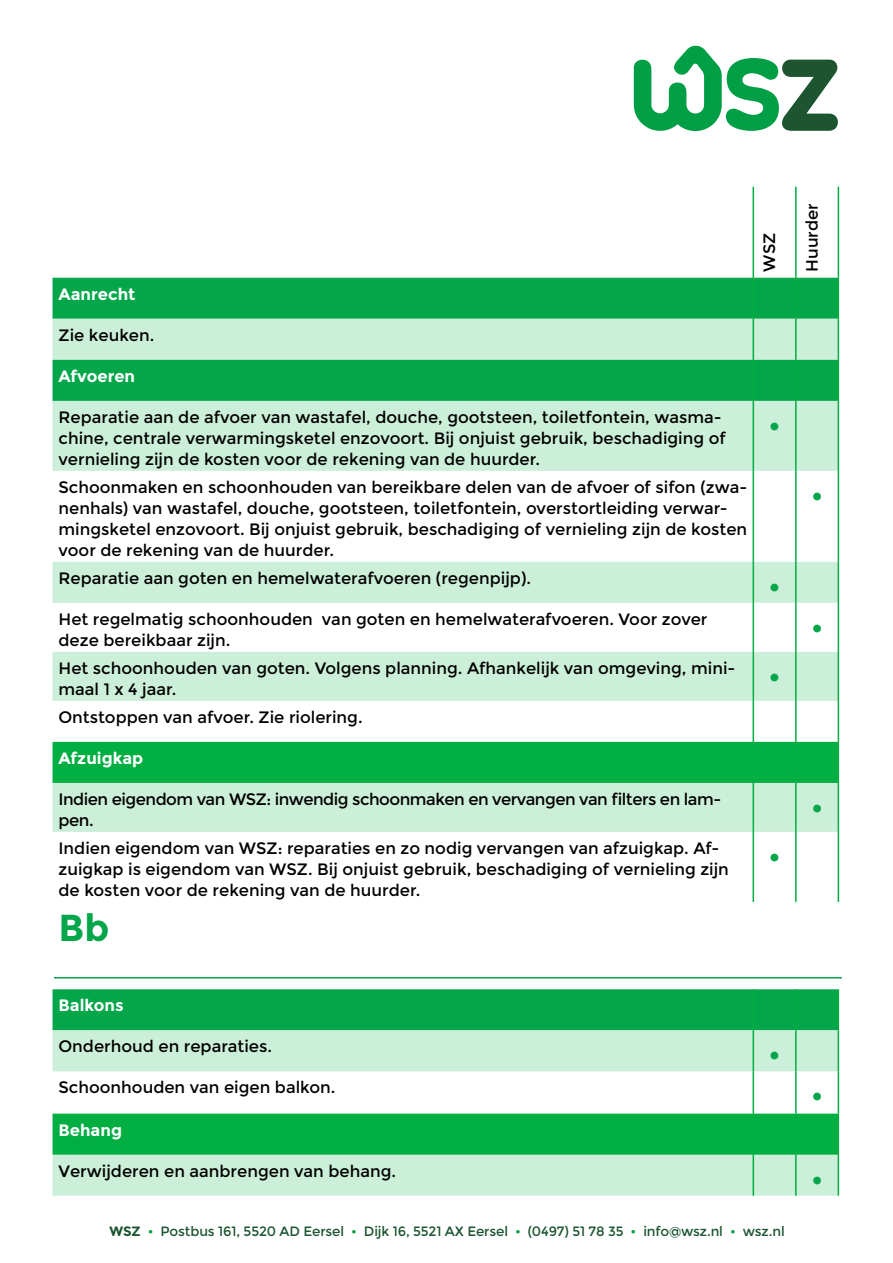
<style>
.page{position:relative;width:893px;height:1263px;background:#fff}
.page>*{position:absolute;margin:0;border:0;box-sizing:border-box;transform-origin:0 0}
.t1{font:700 37.5px "Montserrat";color:#04a64a}
.t2{font:30px "Montserrat";color:#04a64a}
.t3{font:16.5px/21px "Montserrat";color:#000}
.t4{font:16.5px/21px "Montserrat";letter-spacing:-.03em;color:#000}
.t5{font:700 16.5px "Montserrat";color:#fff}
.t6{font:13.5px "Montserrat";letter-spacing:-.01em;color:#1d5530}
.s1{font-weight:700}
.s2{color:#009e45}
</style>
<div class="page">
<div style="left:53px;top:278px;width:785px;height:41px;background:#04a64a"></div>
<svg style="left:53px;top:319px;width:785px;height:513px;fill:#ccefd9"></svg>
<div style="left:53px;top:360px;width:785px;height:41px;background:#04a64a"></div>
<div style="left:53px;top:742px;width:785px;height:41px;background:#00ae42"></div>
<hr style="left:838px;top:187px;width:1px;height:91px;background:#00ae42">
<hr style="left:838px;top:278px;width:1px;height:41px;background:#00ae42">
<hr style="left:838px;top:319px;width:1px;height:41px;background:#00ae42">
<hr style="left:838px;top:360px;width:1px;height:41px;background:#00ae42">
<hr style="left:838px;top:401px;width:1px;height:70px;background:#00ae42">
<hr style="left:838px;top:471px;width:1px;height:91px;background:#00ae42">
<hr style="left:838px;top:562px;width:1px;height:41px;background:#00ae42">
<hr style="left:838px;top:603px;width:1px;height:49px;background:#00ae42">
<hr style="left:838px;top:652px;width:1px;height:49px;background:#00ae42">
<hr style="left:838px;top:701px;width:1px;height:41px;background:#00ae42">
<hr style="left:838px;top:742px;width:1px;height:41px;background:#00ae42">
<hr style="left:838px;top:783px;width:1px;height:49px;background:#00ae42">
<hr style="left:838px;top:832px;width:1px;height:70px;background:#00ae42">
<hr style="left:753px;top:187px;width:1px;height:91px;background:#00ae42">
<hr style="left:795px;top:187px;width:2px;height:91px;background:#00ae42">
<hr style="left:753px;top:278px;width:1px;height:41px;background:#00ae42">
<hr style="left:795px;top:278px;width:2px;height:41px;background:#00ae42">
<hr style="left:753px;top:319px;width:1px;height:41px;background:#00ae42">
<hr style="left:795px;top:319px;width:2px;height:41px;background:#00ae42">
<hr style="left:753px;top:360px;width:1px;height:41px;background:#00ae42">
<hr style="left:795px;top:360px;width:2px;height:41px;background:#00ae42">
<hr style="left:753px;top:401px;width:1px;height:70px;background:#00ae42">
<hr style="left:795px;top:401px;width:2px;height:70px;background:#00ae42">
<hr style="left:753px;top:471px;width:1px;height:91px;background:#00ae42">
<hr style="left:795px;top:471px;width:2px;height:91px;background:#00ae42">
<hr style="left:753px;top:562px;width:1px;height:41px;background:#00ae42">
<hr style="left:795px;top:562px;width:2px;height:41px;background:#00ae42">
<hr style="left:753px;top:603px;width:1px;height:49px;background:#00ae42">
<hr style="left:795px;top:603px;width:2px;height:49px;background:#00ae42">
<hr style="left:753px;top:652px;width:1px;height:49px;background:#00ae42">
<hr style="left:795px;top:652px;width:2px;height:49px;background:#00ae42">
<hr style="left:753px;top:701px;width:1px;height:41px;background:#00ae42">
<hr style="left:795px;top:701px;width:2px;height:41px;background:#00ae42">
<hr style="left:753px;top:742px;width:1px;height:41px;background:#00ae42">
<hr style="left:795px;top:742px;width:2px;height:41px;background:#00ae42">
<hr style="left:753px;top:783px;width:1px;height:49px;background:#00ae42">
<hr style="left:795px;top:783px;width:2px;height:49px;background:#00ae42">
<hr style="left:753px;top:832px;width:1px;height:70px;background:#00ae42">
<hr style="left:795px;top:832px;width:2px;height:70px;background:#00ae42">
<hr style="left:54px;top:977px;width:788px;height:1px;background:#04a64a">
<div style="left:53px;top:989px;width:785px;height:41px;background:#04a64a"></div>
<svg style="left:53px;top:1030px;width:785px;height:166px;fill:#ccefd9"></svg>
<div style="left:53px;top:1113px;width:785px;height:42px;background:#00ae42"></div>
<hr style="left:838px;top:989px;width:1px;height:41px;background:#00ae42">
<hr style="left:838px;top:1030px;width:1px;height:41px;background:#00ae42">
<hr style="left:838px;top:1071px;width:1px;height:42px;background:#00ae42">
<hr style="left:838px;top:1113px;width:1px;height:42px;background:#00ae42">
<hr style="left:838px;top:1155px;width:1px;height:41px;background:#00ae42">
<hr style="left:753px;top:989px;width:1px;height:41px;background:#00ae42">
<hr style="left:795px;top:989px;width:2px;height:41px;background:#00ae42">
<hr style="left:753px;top:1030px;width:1px;height:41px;background:#00ae42">
<hr style="left:795px;top:1030px;width:2px;height:41px;background:#00ae42">
<hr style="left:753px;top:1071px;width:1px;height:42px;background:#00ae42">
<hr style="left:795px;top:1071px;width:2px;height:42px;background:#00ae42">
<hr style="left:753px;top:1113px;width:1px;height:42px;background:#00ae42">
<hr style="left:795px;top:1113px;width:2px;height:42px;background:#00ae42">
<hr style="left:753px;top:1155px;width:1px;height:41px;background:#00ae42">
<hr style="left:795px;top:1155px;width:2px;height:41px;background:#00ae42">
<svg style="left:634px;top:45px;width:204px;height:86px"></svg>
<p class="t5" style="left:59px;top:284px;width:78px">Aanrecht</p>
<p class="t3" style="left:59px;top:325px;width:97px">Zie keuken.</p>
<p class="t5" style="left:59px;top:366px;width:78px">Afvoeren</p>
<p class="t3" style="left:59px;top:407px;width:669px">Reparatie aan de afvoer van wastafel, douche, gootsteen, toiletfontein, wasma&shy;chine, centrale verwarmingsketel enzovoort. Bij onjuist gebruik, beschadiging of vernieling zijn de kosten voor de rekening van de huurder.</p>
<p class="t3" style="left:59px;top:477px;width:690px">Schoonmaken en schoonhouden van bereikbare delen van de afvoer of sifon (zwa&shy;nenhals) van wastafel, douche, gootsteen, toiletfontein, overstortleiding verwar&shy;mingsketel enzovoort. Bij onjuist gebruik, beschadiging of vernieling zijn de kosten voor de rekening van de huurder.</p>
<p class="t3" style="left:59px;top:568px;width:474px">Reparatie aan goten en hemelwaterafvoeren (regenpijp).</p>
<p class="t3" style="left:59px;top:609px;width:650px">Het regelmatig schoonhouden van goten en hemelwaterafvoeren. Voor zover deze bereikbaar zijn.</p>
<p class="t3" style="left:59px;top:658px;width:678px">Het schoonhouden van goten. Volgens planning. Afhankelijk van omgeving, mini&shy;maal 1 x 4 jaar.</p>
<p class="t3" style="left:59px;top:707px;width:306px">Ontstoppen van afvoer. Zie riolering.</p>
<p class="t5" style="left:59px;top:748px;width:86px">Afzuigkap</p>
<p class="t4" style="left:59px;top:789px;width:664px">Indien eigendom van WSZ: inwendig schoonmaken en vervangen van filters en lam&shy;pen.</p>
<p class="t3" style="left:59px;top:838px;width:672px">Indien eigendom van WSZ: reparaties en zo nodig vervangen van afzuigkap. Af&shy;zuigkap is eigendom van WSZ. Bij onjuist gebruik, beschadiging of vernieling zijn de kosten voor de rekening van de huurder.</p>
<h1 class="t1" style="left:59px;top:906px;width:52px">Bb</h1>
<p class="t3" style="left:759px;top:272px;width:40px;rotate:-90deg">WSZ</p>
<h2 class="t2" style="left:768px;top:408px;width:14px">•</h2>
<h2 class="t2" style="left:768px;top:569px;width:14px">•</h2>
<h2 class="t2" style="left:768px;top:659px;width:14px">•</h2>
<h2 class="t2" style="left:768px;top:839px;width:14px">•</h2>
<p class="t3" style="left:802px;top:272px;width:70px;rotate:-90deg">Huurder</p>
<h2 class="t2" style="left:811px;top:478px;width:14px">•</h2>
<h2 class="t2" style="left:811px;top:610px;width:14px">•</h2>
<h2 class="t2" style="left:811px;top:790px;width:14px">•</h2>
<p class="t5" style="left:59px;top:996px;width:67px">Balkons</p>
<p class="t3" style="left:59px;top:1036px;width:215px">Onderhoud en reparaties.</p>
<p class="t3" style="left:59px;top:1077px;width:278px">Schoonhouden van eigen balkon.</p>
<p class="t5" style="left:59px;top:1120px;width:65px">Behang</p>
<p class="t3" style="left:59px;top:1160px;width:339px">Verwijderen en aanbrengen van behang.</p>
<h2 class="t2" style="left:768px;top:1037px;width:14px">•</h2>
<p class="t6" style="left:110px;top:1224px;width:677px"><span class="s1">WSZ</span> <span class="s2">•</span> Postbus 161, 5520 AD Eersel <span class="s2">•</span> Dijk 16, 5521 AX Eersel <span class="s2">•</span> (0497) 51 78 35 <span class="s2">•</span> info@wsz.nl <span class="s2">•</span> wsz.nl</p>
<h2 class="t2" style="left:811px;top:1078px;width:14px">•</h2>
<h2 class="t2" style="left:811px;top:1162px;width:14px">•</h2>
</div>
